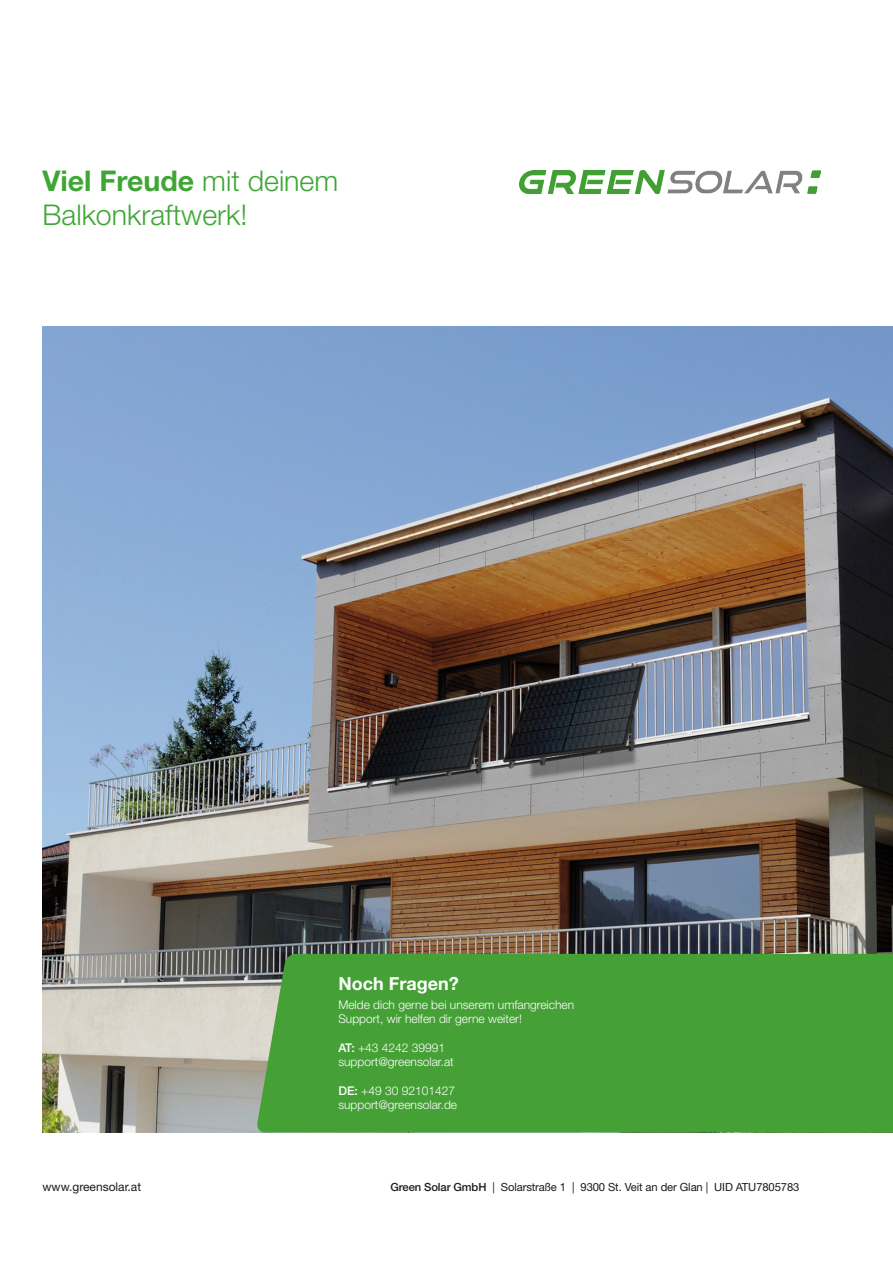
<style>
.page{position:relative;width:893px;height:1263px;background:#fff}
.page>*{position:absolute;margin:0;border:0;box-sizing:border-box;transform-origin:0 0}
.t1{font:700 28.5px "Helvetica Neue LT Std";color:#3fa636}
.t2{font:300 28.5px "Helvetica Neue LT Std";color:#3fa636}
.t3{font:700 18px "Helvetica Neue LT Std";color:#fff}
.t4{font:300 12px/14.4px "Helvetica Neue LT Std";color:#fff}
.t5{font:12px "Helvetica Neue LT Std";color:#1c1c1b}
.t6{font:11.25px "Helvetica Neue LT Std";letter-spacing:-.01em;color:#1c1c1b}
.s1{font-weight:300}
.s2{font-weight:500}
</style>
<div class="page">
<img style="left:43px;top:327px;width:850px;height:805px">
<img style="left:520px;top:170px;width:301px;height:24px">
<div style="left:256px;top:954px;width:637px;height:178px;background:#45a035"></div>
<p class="t1" style="left:43px;top:163px;width:297px">Viel Freude <span class="s1">mit deinem</span></p>
<p class="t2" style="left:43px;top:197px;width:206px">Balkonkraftwerk!</p>
<p class="t5" style="left:43px;top:1179px;width:100px">www.greensolar.at</p>
<p class="t3" style="left:338px;top:972px;width:122px">Noch Fragen?</p>
<p class="t4" style="left:338px;top:997px;width:237px">Melde dich gerne bei unserem umfangreichen<br>Support, wir helfen dir gerne weiter!</p>
<p class="t4" style="left:338px;top:1040px;width:108px"><span class="s2">AT:</span> +43 4242 39991</p>
<p class="t4" style="left:338px;top:1054px;width:117px">support@greensolar.at</p>
<p class="t4" style="left:338px;top:1083px;width:118px"><span class="s2">DE:</span> +49 30 92101427</p>
<p class="t4" style="left:338px;top:1098px;width:120px">support@greensolar.de</p>
<p class="t6" style="left:390px;top:1180px;width:410px"><span class="s2">Green Solar GmbH</span> | Solarstraße 1 | 9300 St. Veit an der Glan | UID ATU7805783</p>
</div>
